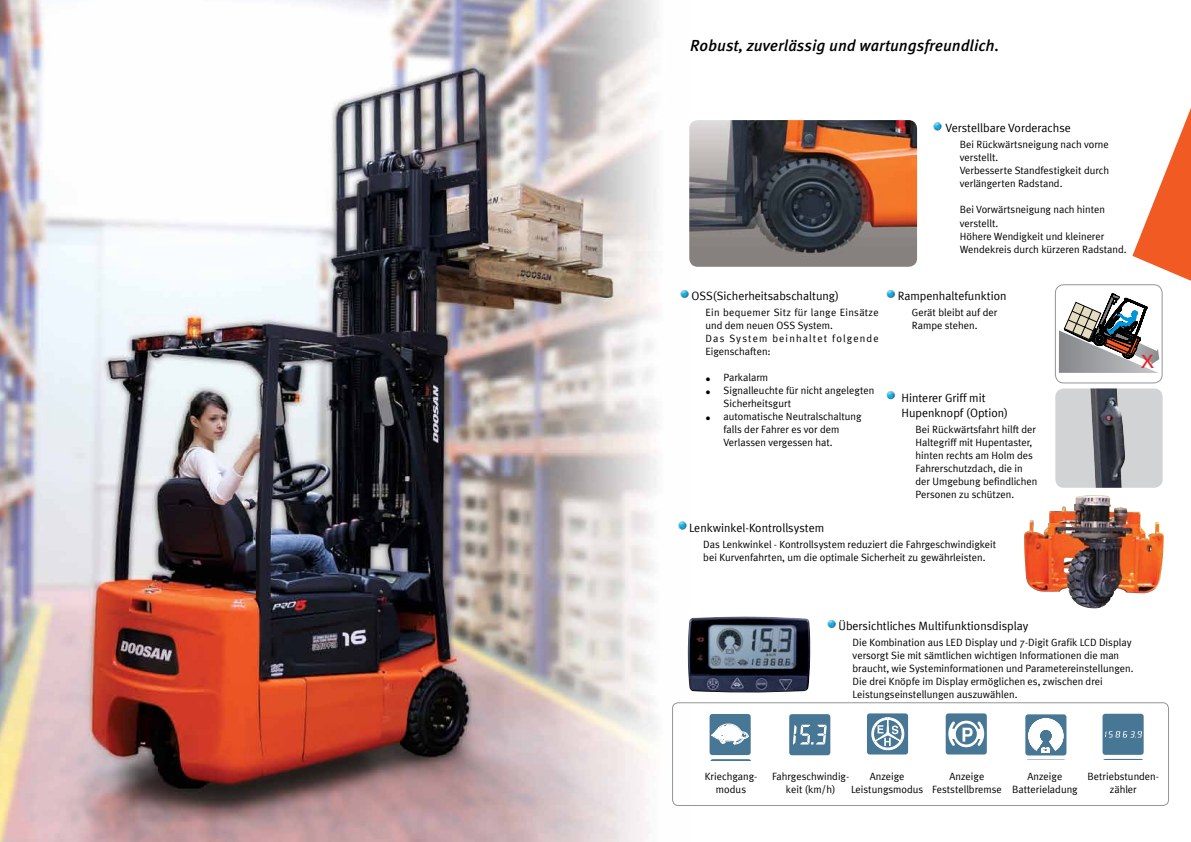
<style>
.page{position:relative;width:1191px;height:842px;background:#fff}
.page>*{position:absolute;margin:0;border:0;box-sizing:border-box;transform-origin:0 0}
.t1{font:19.2px "Meta Plus";color:#ed1d24;scale:1.25 1}
.t2{font:italic 500 16px "Meta Pro";color:#000}
.t3{font:12px/14.4px "Meta Plus";color:#000}
.t4{font:10.5px/13px "Meta Plus";color:#000}
.t5{font:10.5px/13px "Meta Plus";letter-spacing:.025em;color:#000}
</style>
<div class="page">
<img style="left:0;top:0;width:685px;height:842px">
<svg style="left:1132px;top:108px;width:59px;height:173px"></svg>
<img style="left:689px;top:120px;width:228px;height:147px">
<div style="left:1055px;top:388px;width:107px;height:100px;background:#d1d3d4;border-radius:9px"></div>
<img style="left:1090px;top:388px;width:35px;height:100px">
<svg style="left:827px;top:620px;width:9px;height:8px"></svg>
<img style="left:1024px;top:495px;width:139px;height:113px">
<svg style="left:677px;top:521px;width:10px;height:9px"></svg>
<svg style="left:680px;top:289px;width:9px;height:9px"></svg>
<svg style="left:886px;top:290px;width:9px;height:8px"></svg>
<svg style="left:886px;top:391px;width:9px;height:8px"></svg>
<svg style="left:933px;top:122px;width:9px;height:9px"></svg>
<img style="left:687px;top:616px;width:123px;height:76px">
<div style="left:672px;top:702px;width:497px;height:104px;border:1px solid #939598;border-radius:6px"></div>
<div style="left:1102px;top:714px;width:41px;height:41px;background:#477795;border-radius:3px"></div>
<svg style="left:1105px;top:731px;width:37px;height:7px"></svg>
<svg style="left:1103px;top:759px;width:40px;height:1px"></svg>
<div style="left:1025px;top:714px;width:41px;height:41px;background:#477795;border-radius:3px"></div>
<svg style="left:1028px;top:718px;width:36px;height:35px"></svg>
<div style="left:945px;top:713px;width:41px;height:41px;background:#477795;border-radius:3px"></div>
<svg style="left:948px;top:720px;width:37px;height:28px"></svg>
<div style="left:867px;top:713px;width:41px;height:41px;background:#477795;border-radius:3px"></div>
<svg style="left:871px;top:717px;width:34px;height:34px"></svg>
<div style="left:789px;top:714px;width:41px;height:41px;background:#477795;border-radius:3px"></div>
<svg style="left:793px;top:725px;width:33px;height:20px"></svg>
<div style="left:709px;top:714px;width:41px;height:41px;background:#477795;border-radius:3px"></div>
<svg style="left:711px;top:723px;width:38px;height:22px"></svg>
<svg style="left:711px;top:759px;width:40px;height:1px"></svg>
<svg style="left:1058px;top:293px;width:101px;height:80px"></svg>
<div style="left:1054px;top:284px;width:108px;height:99px;border:1px solid #939598;border-radius:9px"></div>
<h2 class="t2" style="left:690px;top:36px;width:311px">Robust, zuverlässig und wartungsfreundlich.</h2>
<p class="t3" style="left:691px;top:289px;width:149px">OSS(Sicherheitsabschaltung)</p>
<p class="t5" style="left:705px;top:306px;width:175px">Ein bequemer Sitz für lange Einsätze und dem neuen OSS System.<br>Das System beinhaltet folgende<br>Eigenschaften:</p>
<p class="t4" style="left:705px;top:371px;width:64px">• Parkalarm</p>
<p class="t4" style="left:723px;top:384px;width:152px;text-indent:-18px">• Signalleuchte für nicht angelegten<br>Sicherheitsgurt</p>
<p class="t4" style="left:723px;top:410px;width:140px;text-indent:-18px">• automatische N eutralschaltung falls der Fahrer es vor dem<br>Verlassen vergessen hat.</p>
<p class="t3" style="left:945px;top:120px;width:127px">Verstellbare Vorderachse</p>
<p class="t4" style="left:959px;top:138px;width:151px">Bei Rückwärtsneigung nach vorne verstellt.<br>Verbesserte Standfestigkeit durch verlängerten Radstand.</p>
<p class="t4" style="left:959px;top:202px;width:168px;line-height:13.3px">Bei Vorwärtsneigung nach hinten verstellt.<br>Höhere Wendigkeit und kleinerer<br>Wendekreis durch kürzeren Radstand.</p>
<p class="t3" style="left:897px;top:289px;width:110px">Rampenhaltefunktion</p>
<p class="t4" style="left:912px;top:306px;width:87px">Gerät bleibt auf der<br>Rampe stehen.</p>
<p class="t3" style="left:901px;top:391px;width:108px">Hinterer Griff mit<br>Hupenknopf (Option)</p>
<p class="t4" style="left:915px;top:422px;width:123px">Bei Rückwärtsfahrt hilft der<br>Haltegriff mit Hupentaster, hinten rechts am Holm des<br>Fahrerschutzdach, die in der Umgebung befindlichen<br>Personen zu schützen.</p>
<p class="t3" style="left:689px;top:520px;width:136px">Lenkwinkel-Kontrollsystem</p>
<p class="t4" style="left:703px;top:537px;width:294px">Das Lenkwinkel - Kontrollsystem reduziert die Fahrgeschwindigkeit bei Kurvenfahrten, um die optimale Sicherheit zu gewährleisten.</p>
<h1 class="t1" style="left:1141px;top:350px;width:12px">X</h1>
<p class="t3" style="left:838px;top:618px;width:191px">Übersichtliches Multifunktionsdisplay</p>
<p class="t4" style="left:852px;top:636px;width:282px">Die Kombination aus LED Display und 7-Digit Grafik LCD Display versorgt Sie mit sämtlichen wichtigen I nformationen die man braucht, wie Systeminformationen und Parametereinstellungen.<br>Die drei Knöpfe im Display ermöglichen es, zwischen drei Leistungseinstellungen auszuwählen.</p>
<p class="t4" style="left:705px;top:770px;width:54px;text-align:center">Kriechgang&shy;modus</p>
<p class="t4" style="left:772px;top:770px;width:79px;text-align:center">Fahrgeschwindig&shy;keit (km/h)</p>
<p class="t4" style="left:851px;top:770px;width:74px;text-align:center">Anzeige<br>Leistungsmodus</p>
<p class="t4" style="left:932px;top:770px;width:71px;text-align:center">Anzeige<br>Feststellbremse</p>
<p class="t4" style="left:1012px;top:770px;width:67px;text-align:center">Anzeige<br>Batterieladung</p>
<p class="t4" style="left:1087px;top:770px;width:73px;text-align:center">Betriebstunden&shy;zähler</p>
</div>
